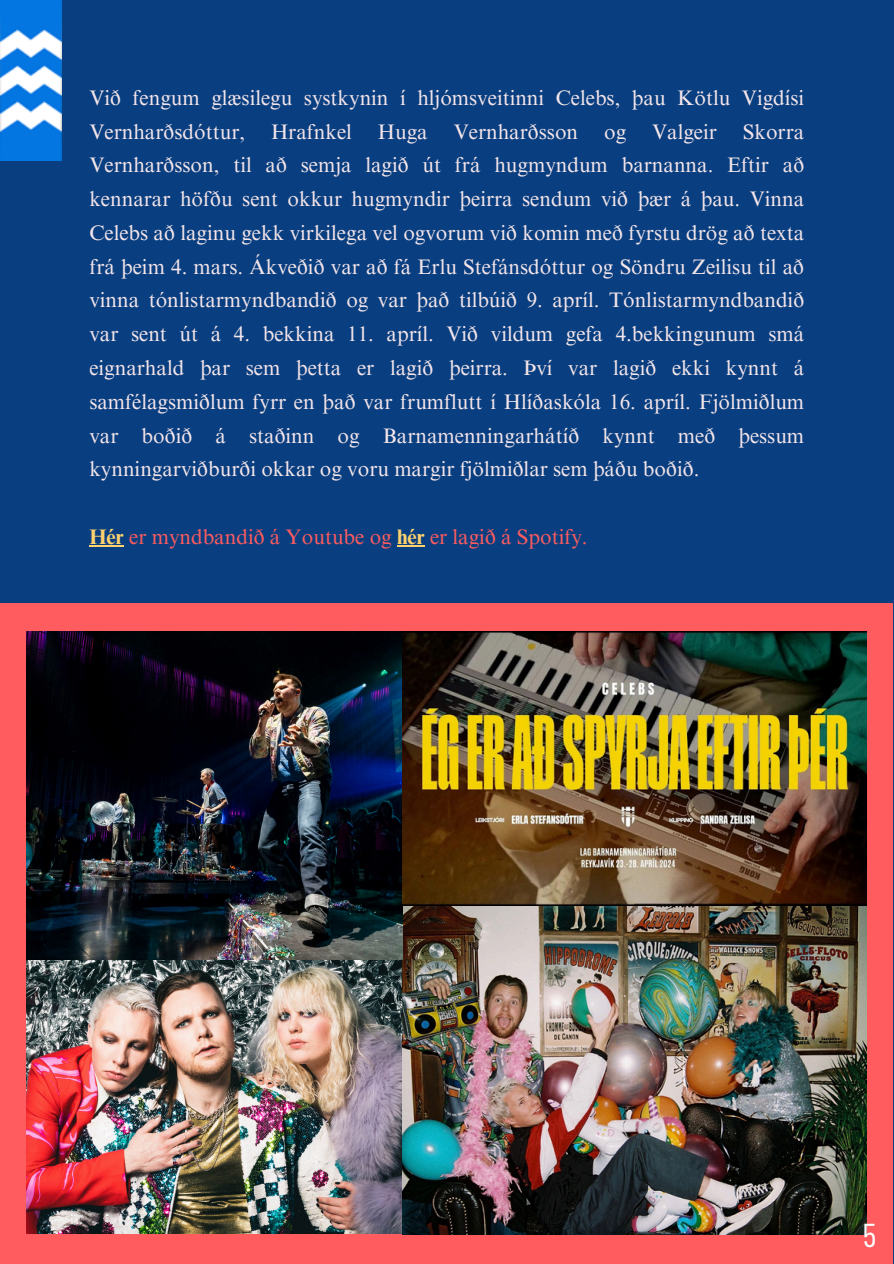
<style>
.page{position:relative;width:894px;height:1264px;background:#fff}
.page>*{position:absolute;margin:0;border:0;box-sizing:border-box;transform-origin:0 0}
.t1{font:33px "Barlow Condensed";color:#fff}
.t2{font:21px/33.8px "Times NRMT Pro";color:#f4e5ea;text-align:justify}
.t3{font:21px "Times NRMT Pro";color:#fe5b5f}
.s1{font-weight:700;color:#ffd26e}
</style>
<div class="page">
<div style="left:0;top:0;width:893px;height:1263px;background:#093f80"></div>
<div style="left:0;top:603px;width:892px;height:660px;background:#fe5c5f"></div>
<img style="left:26px;top:959px;width:376px;height:274px">
<img style="left:403px;top:631px;width:463px;height:603px">
<img style="left:26px;top:631px;width:376px;height:328px">
<hr style="left:89px;top:545px;width:35px;height:1px;background:#ffd26e">
<svg style="left:397px;top:545px;width:27px;height:1px"></svg>
<img style="left:0;top:0;width:62px;height:161px">
<p class="t2" style="left:89px;top:83px;width:716px">Við fengum glæsilegu systkynin í hljómsveitinni Celebs, þau Kötlu Vigdísi Vernharðsdóttur, Hrafnkel Huga Vernharðsson og Valgeir Skorra Vernharðsson, til að semja lagið út frá hugmyndum barnanna. Eftir að kennarar höfðu sent okkur hugmyndir þeirra sendum við þær á þau. Vinna Celebs að laginu gekk virkilega vel ogvorum við komin með fyrstu drög að texta frá þeim 4. mars. Ákveðið var að fá Erlu Stefánsdóttur og Söndru Zeilisu til að vinna tónlistarmyndbandið og var það tilbúið 9. apríl. Tónlistarmyndbandið var sent út á 4. bekkina 11. apríl. Við vildum gefa 4.bekkingunum smá eignarhald þar sem þetta er lagið þeirra. Því var lagið ekki kynnt á samfélagsmiðlum fyrr en það var frumflutt í Hlíðaskóla 16. apríl. Fjölmiðlum var boðið á staðinn og Barnamenningarhátíð kynnt með þessum kynningarviðburði okkar og voru margir fjölmiðlar sem þáðu boðið.</p>
<p class="t3" style="left:89px;top:529px;width:499px"><span class="s1">Hér</span> er myndbandið á Youtube og <span class="s1">hér</span> er lagið á Spotify.</p>
<p class="t1" style="left:862px;top:1214px;width:15px">5</p>
</div>
